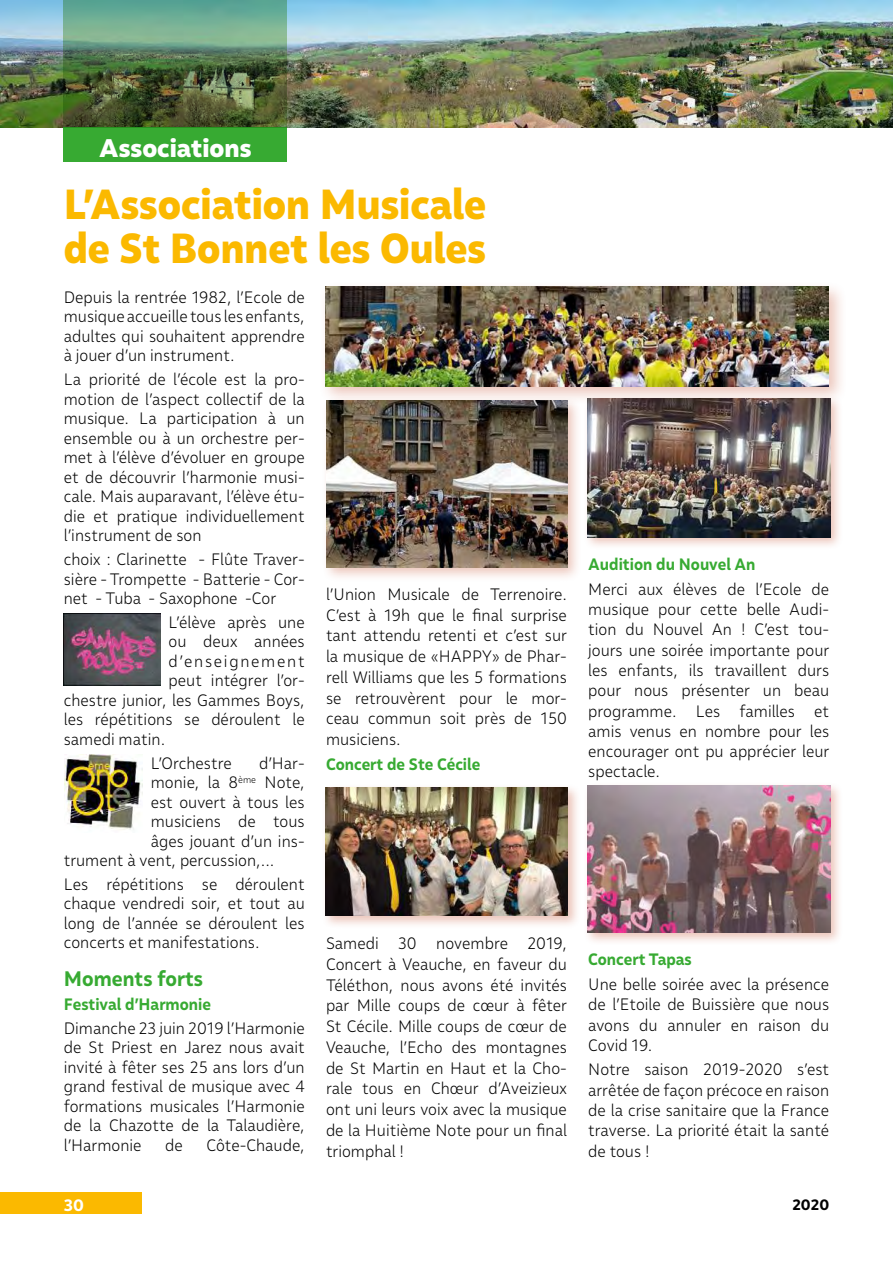
<style>
.page{position:relative;width:893px;height:1263px;background:#fff}
.page>*{position:absolute;margin:0;border:0;box-sizing:border-box;transform-origin:0 0}
.t1{font:800 42px/45px "Malva";color:#fbb900;scale:.95 1}
.t2{font:800 25.5px "Malva";color:#fff}
.t3{font:700 21px "Malva";color:#37aa32;scale:.95 1}
.t4{font:300 16.5px/19.5px "Malva";color:#000;text-align:justify;scale:.95 1}
.t5{font:700 16.5px "Malva";color:#37aa32;scale:.95 1}
.t6{font:300 16.5px "Malva";letter-spacing:.11em;color:#000;scale:.95 1}
.t7{font:700 16.5px "Malva";color:#fff}
.t8{font:700 15px "Malva";color:#000}
</style>
<div class="page">
<img style="left:0;top:0;width:893px;height:128px">
<div style="left:64px;top:128px;width:223px;height:34px;background:#37aa32"></div>
<img style="left:64px;top:0;width:223px;height:128px">
<div style="left:0;top:1192px;width:142px;height:21px;background:#fbb900"></div>
<div style="left:321px;top:783px;width:260px;height:146px;background:#c03d18;opacity:.3"></div>
<img style="left:325px;top:787px;width:243px;height:129px">
<div style="left:583px;top:395px;width:260px;height:155px;background:#c03d18;opacity:.3"></div>
<img style="left:587px;top:405px;width:243px;height:132px">
<div style="left:583px;top:781px;width:260px;height:165px;background:#c03d18;opacity:.3"></div>
<img style="left:587px;top:786px;width:243px;height:146px">
<img style="left:64px;top:613px;width:96px;height:73px">
<img style="left:64px;top:755px;width:78px;height:75px">
<div style="left:319px;top:280px;width:529px;height:125px;background:#c03d18;opacity:.3"></div>
<img style="left:325px;top:286px;width:503px;height:100px">
<div style="left:322px;top:396px;width:260px;height:186px;background:#c03d18;opacity:.3"></div>
<img style="left:327px;top:401px;width:240px;height:166px">
<h2 class="t2" style="left:99px;top:132px;width:154px">Associations</h2>
<h1 class="t1" style="left:64px;top:180px;width:446px">L’Association Musicale de St Bonnet les Oules</h1>
<p class="t4" style="left:64px;top:287px;width:255px">Depuis la rentrée 1982, l’Ecole de musique accueille tous les enfants, adultes qui souhaitent apprendre à jouer d’un instrument.</p>
<p class="t4" style="left:64px;top:369px;width:255px">La priorité de l’école est la pro&shy;motion de l’aspect collectif de la musique. La participation à un ensemble ou à un orchestre per&shy;met à l’élève d’évoluer en groupe et de découvrir l’harmonie musi&shy;cale. Mais auparavant, l’élève étu&shy;die et pratique individuellement l’instrument de son</p>
<p class="t4" style="left:64px;top:549px;width:255px">choix : Clarinette - Flûte Traver&shy;sière - Trompette - Batterie - Cor&shy;net - Tuba - Saxophone -Cor</p>
<p class="t4" style="left:169px;top:612px;width:145px">L’élève après une</p>
<p class="t4" style="left:169px;top:631px;width:145px">ou deux années</p>
<p class="t6" style="left:169px;top:651px;width:145px">d’enseignement</p>
<p class="t4" style="left:169px;top:670px;width:145px">peut intégrer l’or-</p>
<p class="t4" style="left:64px;top:690px;width:255px">chestre junior, les Gammes Boys,</p>
<p class="t4" style="left:64px;top:709px;width:255px">les répétitions se déroulent le</p>
<p class="t4" style="left:64px;top:729px;width:108px">samedi matin.</p>
<p class="t4" style="left:151px;top:753px;width:87px">L’Orchestre</p>
<p class="t4" style="left:259px;top:753px;width:50px">d’Har-</p>
<p class="t4" style="left:151px;top:772px;width:164px">monie, la 8<sup>ème</sup> Note,</p>
<p class="t4" style="left:151px;top:792px;width:164px">est ouvert à tous les</p>
<p class="t4" style="left:151px;top:811px;width:164px">musiciens de tous</p>
<p class="t4" style="left:151px;top:831px;width:164px">âges jouant d’un ins-</p>
<p class="t4" style="left:64px;top:850px;width:223px">trument à vent, percussion,...</p>
<p class="t4" style="left:64px;top:874px;width:255px">Les répétitions se déroulent chaque vendredi soir, et tout au long de l’année se déroulent les concerts et manifestations.</p>
<p class="t3" style="left:64px;top:966px;width:148px">Moments forts</p>
<p class="t5" style="left:64px;top:994px;width:157px">Festival d’Harmonie</p>
<p class="t4" style="left:64px;top:1018px;width:255px">Dimanche 23 juin 2019 l’Harmonie de St Priest en Jarez nous avait invité à fêter ses 25 ans lors d’un grand festival de musique avec 4 formations musicales l’Harmonie de la Chazotte de la Talaudière, l’Harmonie</p>
<p class="t4" style="left:326px;top:583px;width:255px;line-height:20.7px">l’Union Musicale de Terrenoire.<br>C’est à 19h que le final surprise tant attendu retenti et c’est sur la musique de «HAPPY» de Phar&shy;rell Williams que les 5 formations se retrouvèrent pour le mor&shy;ceau commun soit près de 150 musiciens.</p>
<p class="t5" style="left:326px;top:754px;width:164px">Concert de Ste Cécile</p>
<p class="t4" style="left:326px;top:933px;width:255px;line-height:20.7px">Samedi 30 novembre 2019, Concert à Veauche, en faveur du Téléthon, nous avons été invités par Mille coups de cœur à fêter St Cécile. Mille coups de cœur de Veauche, l’Echo des montagnes de St Martin en Haut et la Cho&shy;rale tous en Chœur d’Aveizieux ont uni leurs voix avec la musique de la Huitième Note pour un final triomphal !</p>
<p class="t4" style="left:165px;top:1135px;width:20px">de</p>
<p class="t4" style="left:206px;top:1135px;width:105px">Côte-Chaude,</p>
<p class="t5" style="left:588px;top:554px;width:177px">Audition du Nouvel An</p>
<p class="t4" style="left:588px;top:578px;width:255px;line-height:20.2px">Merci aux élèves de l’Ecole de musique pour cette belle Audi&shy;tion du Nouvel An ! C’est tou&shy;jours une soirée importante pour les enfants, ils travaillent durs pour nous présenter un beau programme. Les familles et amis venus en nombre pour les encourager ont pu apprécier leur spectacle.</p>
<p class="t5" style="left:588px;top:949px;width:110px">Concert Tapas</p>
<p class="t4" style="left:588px;top:974px;width:255px;line-height:20.2px">Une belle soirée avec la présence de l’Etoile de Buissière que nous avons du annuler en raison du Covid 19.</p>
<p class="t4" style="left:588px;top:1059px;width:255px;line-height:20.2px">Notre saison 2019-2020 s’est arrêtée de façon précoce en raison de la crise sanitaire que la France traverse. La priorité était la santé de tous !</p>
<p class="t7" style="left:64px;top:1195px;width:22px">30</p>
<p class="t8" style="left:792px;top:1195px;width:38px">2020</p>
</div>
